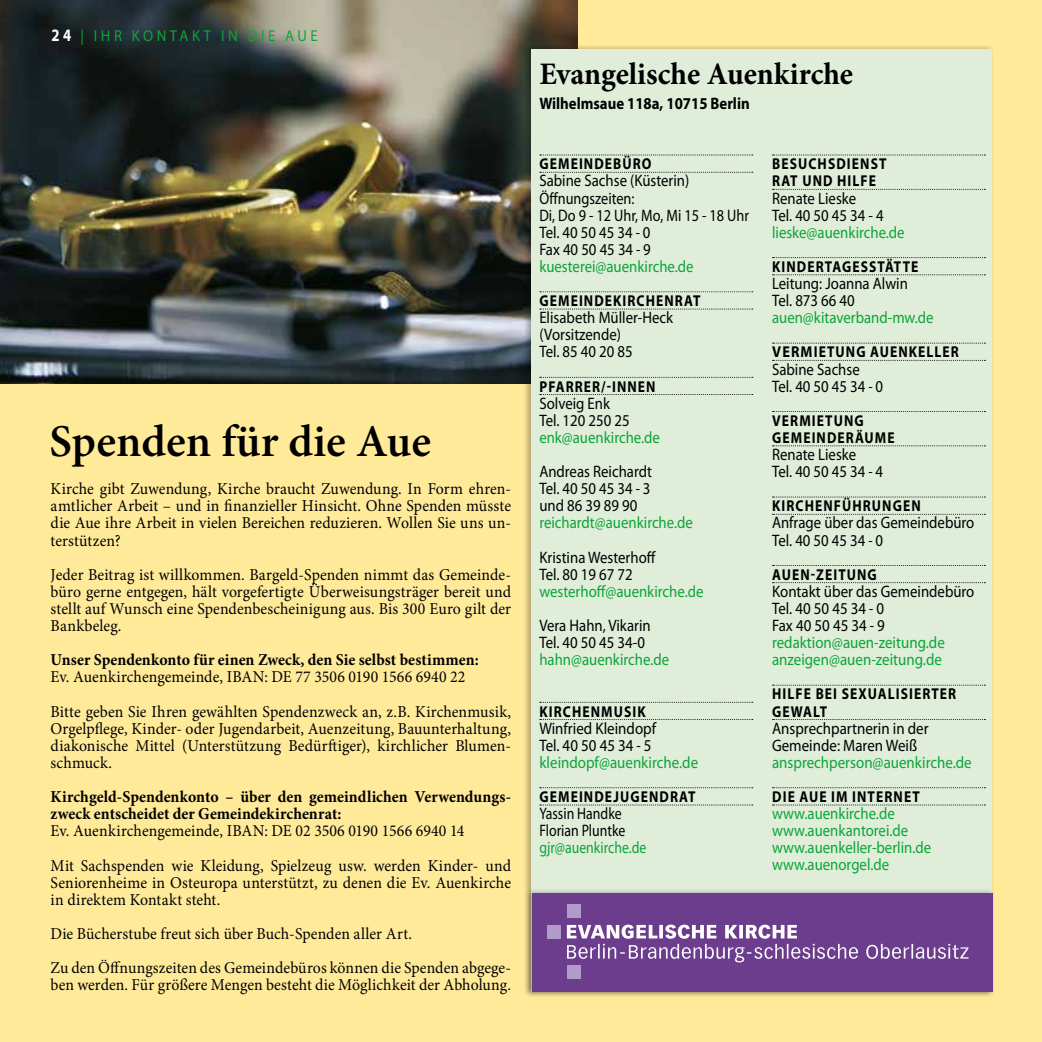
<style>
.page{position:relative;width:1042px;height:1042px;background:#ffea9a}
.page>*{position:absolute;margin:0;border:0;box-sizing:border-box;transform-origin:0 0}
.t1{font:600 45.5px "Minion Pro";color:#000}
.t2{font:700 31.32px "Minion Pro";color:#000;scale:.96 1}
.t3{font:16.62px/17.2px "Minion Pro";letter-spacing:.005em;color:#000;scale:.95 1}
.t4{font:16.62px/17.2px "Myriad Pro";color:#000;scale:.89 1}
.t5{font:16.62px/17.2px "Myriad Pro";color:#0aa537;scale:.89 1}
.t6{font:700 16.62px/17.2px "Minion Pro";color:#000;scale:.95 1}
.t7{font:16.62px/17.2px "Myriad Pro";color:#000;scale:.9 1}
.t8{font:16.62px "Myriad Pro";color:#0da439;scale:.9 1}
.t9{font:16.62px/17.2px "Myriad Pro";color:#0aa537;scale:.9 1}
.t10{font:700 16.62px "Myriad Pro";color:#000;scale:.89 1}
.t11{font:16.62px/17.2px "Myriad Pro";color:#000;scale:.83 1}
.t12{font:16.62px "Myriad Pro";color:#0da439;scale:.83 1}
.t13{font:700 15.75px/17.2px "Myriad Pro";letter-spacing:.08em;color:#000;scale:.86 1}
.t14{font:15.75px "Myriad Pro";letter-spacing:.24em;color:#0da439;scale:.93 1}
.t15{font:700 15.75px "Myriad Pro";letter-spacing:.08em;color:#000;scale:.9 1}
.s1{font-weight:700;font-size:17.5px;color:#fff}
</style>
<div class="page">
<img style="left:0;top:0;width:577px;height:384px">
<div style="left:523px;top:44px;width:471px;height:953px;background:#000;opacity:.3"></div>
<div style="left:531px;top:50px;width:460px;height:942px;background:#dfedd9"></div>
<div style="left:524px;top:888px;width:471px;height:109px;background:#000;opacity:.3"></div>
<div style="left:532px;top:893px;width:460px;height:99px;background:#6c3d8d"></div>
<div style="left:547px;top:925px;width:13px;height:13px;background:#b19bca"></div>
<div style="left:567px;top:965px;width:13px;height:13px;background:#b19bca"></div>
<div style="left:567px;top:905px;width:13px;height:13px;background:#b19bca"></div>
<svg style="left:567px;top:924px;width:401px;height:38px"></svg>
<svg style="left:540px;top:155px;width:213px;height:1px"></svg>
<svg style="left:540px;top:172px;width:213px;height:1px"></svg>
<svg style="left:540px;top:291px;width:213px;height:1px"></svg>
<svg style="left:540px;top:309px;width:213px;height:1px"></svg>
<svg style="left:540px;top:377px;width:213px;height:1px"></svg>
<svg style="left:540px;top:394px;width:213px;height:1px"></svg>
<svg style="left:540px;top:702px;width:213px;height:1px"></svg>
<svg style="left:540px;top:719px;width:213px;height:1px"></svg>
<svg style="left:540px;top:787px;width:213px;height:1px"></svg>
<svg style="left:540px;top:804px;width:213px;height:1px"></svg>
<svg style="left:772px;top:155px;width:213px;height:1px"></svg>
<svg style="left:772px;top:189px;width:213px;height:1px"></svg>
<svg style="left:772px;top:257px;width:213px;height:1px"></svg>
<svg style="left:772px;top:274px;width:213px;height:1px"></svg>
<svg style="left:772px;top:343px;width:213px;height:1px"></svg>
<svg style="left:772px;top:360px;width:213px;height:1px"></svg>
<svg style="left:772px;top:411px;width:213px;height:1px"></svg>
<svg style="left:772px;top:445px;width:213px;height:1px"></svg>
<svg style="left:772px;top:496px;width:213px;height:1px"></svg>
<svg style="left:772px;top:514px;width:213px;height:1px"></svg>
<svg style="left:772px;top:565px;width:213px;height:1px"></svg>
<svg style="left:772px;top:582px;width:213px;height:1px"></svg>
<svg style="left:772px;top:685px;width:213px;height:1px"></svg>
<svg style="left:772px;top:719px;width:213px;height:1px"></svg>
<svg style="left:772px;top:787px;width:213px;height:1px"></svg>
<svg style="left:772px;top:804px;width:213px;height:1px"></svg>
<p class="t14" style="left:52px;top:26px;width:287px"><span class="s1">24</span> | IHR KONTAKT IN DIE AUE</p>
<h1 class="t1" style="left:50px;top:410px;width:383px">Spenden für die Aue</h1>
<p class="t3" style="left:51px;top:480px;width:486px;text-align:justify">Kirche gibt Zuwendung, Kirche braucht Zuwendung. In Form ehren&shy;amtlicher Arbeit – und in finanzieller Hinsicht. Ohne Spenden müsste die Aue ihre Arbeit in vielen Bereichen reduzieren. Wollen Sie uns un&shy;terstützen?</p>
<p class="t3" style="left:51px;top:566px;width:486px;text-align:justify">Jeder Beitrag ist willkommen. Bargeld-Spenden nimmt das Gemeinde&shy;büro gerne entgegen, hält vorgefertigte Überweisungsträger bereit und stellt auf Wunsch eine Spendenbescheinigung aus. Bis 300 Euro gilt der Bankbeleg.</p>
<p class="t6" style="left:51px;top:651px;width:452px">Unser Spendenkonto für einen Zweck, den Sie selbst bestimmen:</p>
<p class="t3" style="left:51px;top:660px;width:486px;line-height:34.1px">Ev. Auenkirchengemeinde, IBAN: DE 77 3506 0190 1566 6940 22<br>Bitte geben Sie Ihren gewählten Spendenzweck an, z.B. Kirchenmusik,</p>
<p class="t3" style="left:51px;top:720px;width:486px;text-align:justify">Orgelpflege, Kinder- oder Jugendarbeit, Auenzeitung, Bauunterhaltung, diakonische Mittel (Unterstützung Bedürftiger), kirchlicher Blumen&shy;schmuck.</p>
<p class="t6" style="left:51px;top:788px;width:486px">Kirchgeld-Spendenkonto – über den gemeindlichen Verwendungs&shy;zweck entscheidet der Gemeindekirchenrat:</p>
<p class="t3" style="left:51px;top:814px;width:486px;line-height:34.1px">Ev. Auenkirchengemeinde, IBAN: DE 02 3506 0190 1566 6940 14<br>Mit Sachspenden wie Kleidung, Spielzeug usw. werden Kinder- und</p>
<p class="t3" style="left:51px;top:874px;width:486px">Seniorenheime in Osteuropa unterstützt, zu denen die Ev. Auenkirche in direktem Kontakt steht.</p>
<p class="t3" style="left:51px;top:916px;width:486px;line-height:34.1px">Die Bücherstube freut sich über Buch-Spenden aller Art.<br>Zu den Öffnungszeiten des Gemeindebüros können die Spenden abgege-</p>
<p class="t3" style="left:51px;top:976px;width:486px">ben werden. Für größere Mengen besteht die Möglichkeit der Abholung.</p>
<h2 class="t2" style="left:539px;top:52px;width:328px">Evangelische Auenkirche</h2>
<p class="t10" style="left:539px;top:92px;width:238px">Wilhelmsaue 118a, 10715 Berlin</p>
<p class="t13" style="left:539px;top:155px;width:132px">GEMEINDEBÜRO</p>
<p class="t4" style="left:539px;top:172px;width:237px">Sabine Sachse (Küsterin)<br>Öffnungszeiten:<br>Di, Do 9 - 12 Uhr, Mo, Mi 15 - 18 Uhr<br>Tel. 40 50 45 34 - 0<br>Fax 40 50 45 34 - 9</p>
<p class="t5" style="left:539px;top:257px;width:175px">kuesterei@auenkirche.de</p>
<p class="t13" style="left:539px;top:292px;width:189px">GEMEINDEKIRCHENRAT</p>
<p class="t4" style="left:539px;top:309px;width:152px">Elisabeth Müller-Heck (Vorsitzende)<br>Tel. 85 40 20 85</p>
<p class="t13" style="left:539px;top:377px;width:137px">PFARRER/-INNEN</p>
<p class="t4" style="left:539px;top:394px;width:103px">Solveig Enk<br>Tel. 120 250 25</p>
<p class="t5" style="left:539px;top:428px;width:137px">enk@auenkirche.de</p>
<p class="t4" style="left:539px;top:463px;width:128px;text-align:justify">Andreas Reichardt Tel. 40 50 45 34 - 3 und 86 39 89 90</p>
<p class="t5" style="left:539px;top:514px;width:174px">reichardt@auenkirche.de</p>
<p class="t4" style="left:539px;top:548px;width:133px">Kristina Westerhoff<br>Tel. 80 19 67 72</p>
<p class="t5" style="left:539px;top:582px;width:186px">westerhoff@auenkirche.de</p>
<p class="t4" style="left:539px;top:616px;width:127px">Vera Hahn, Vikarin<br>Tel. 40 50 45 34-0</p>
<p class="t5" style="left:539px;top:651px;width:147px">hahn@auenkirche.de</p>
<p class="t13" style="left:539px;top:702px;width:125px">KIRCHENMUSIK</p>
<p class="t7" style="left:539px;top:719px;width:131px">Winfried Kleindopf<br>Tel. 40 50 45 34 - 5</p>
<p class="t8" style="left:539px;top:752px;width:178px">kleindopf@auenkirche.de</p>
<p class="t13" style="left:539px;top:788px;width:183px">GEMEINDEJUGENDRAT</p>
<p class="t11" style="left:539px;top:805px;width:105px">Yassin Handke<br>Florian Pluntke</p>
<p class="t12" style="left:539px;top:837px;width:130px">gjr@auenkirche.de</p>
<p class="t13" style="left:772px;top:155px;width:134px">BESUCHSDIENST<br>RAT UND HILFE</p>
<p class="t4" style="left:772px;top:189px;width:127px">Renate Lieske<br>Tel. 40 50 45 34 - 4</p>
<p class="t5" style="left:772px;top:223px;width:151px">lieske@auenkirche.de</p>
<p class="t13" style="left:772px;top:257px;width:172px">KINDERTAGESSTÄTTE</p>
<p class="t4" style="left:772px;top:275px;width:154px">Leitung: Joanna Alwin<br>Tel. 873 66 40</p>
<p class="t5" style="left:772px;top:309px;width:183px">auen@kitaverband-mw.de</p>
<p class="t15" style="left:772px;top:342px;width:209px">VERMIETUNG AUENKELLER</p>
<p class="t4" style="left:772px;top:360px;width:126px">Sabine Sachse<br>Tel. 40 50 45 34 - 0</p>
<p class="t13" style="left:772px;top:411px;width:144px">VERMIETUNG<br>GEMEINDERÄUME</p>
<p class="t4" style="left:772px;top:446px;width:126px">Renate Lieske<br>Tel. 40 50 45 34 - 4</p>
<p class="t13" style="left:772px;top:497px;width:174px">KIRCHENFÜHRUNGEN</p>
<p class="t4" style="left:772px;top:514px;width:229px">Anfrage über das Gemeindebüro<br>Tel. 40 50 45 34 - 0</p>
<p class="t13" style="left:772px;top:565px;width:123px">AUEN-ZEITUNG</p>
<p class="t7" style="left:772px;top:582px;width:226px">Kontakt über das Gemeindebüro<br>Tel. 40 50 45 34 - 0<br>Fax 40 50 45 34 - 9</p>
<p class="t9" style="left:772px;top:634px;width:193px">redaktion@auen-zeitung.de anzeigen@auen-zeitung.de</p>
<p class="t13" style="left:772px;top:685px;width:216px">HILFE BEI SEXUALISIERTER<br>GEWALT</p>
<p class="t7" style="left:772px;top:719px;width:175px">Ansprechpartnerin in der<br>Gemeinde: Maren Weiß</p>
<p class="t8" style="left:772px;top:752px;width:223px">ansprechperson@auenkirche.de</p>
<p class="t13" style="left:772px;top:788px;width:173px">DIE AUE IM INTERNET</p>
<p class="t5" style="left:772px;top:805px;width:180px">www.auenkirche.de www.auenkantorei.de www.auenkeller-berlin.de www.auenorgel.de</p>
</div>
